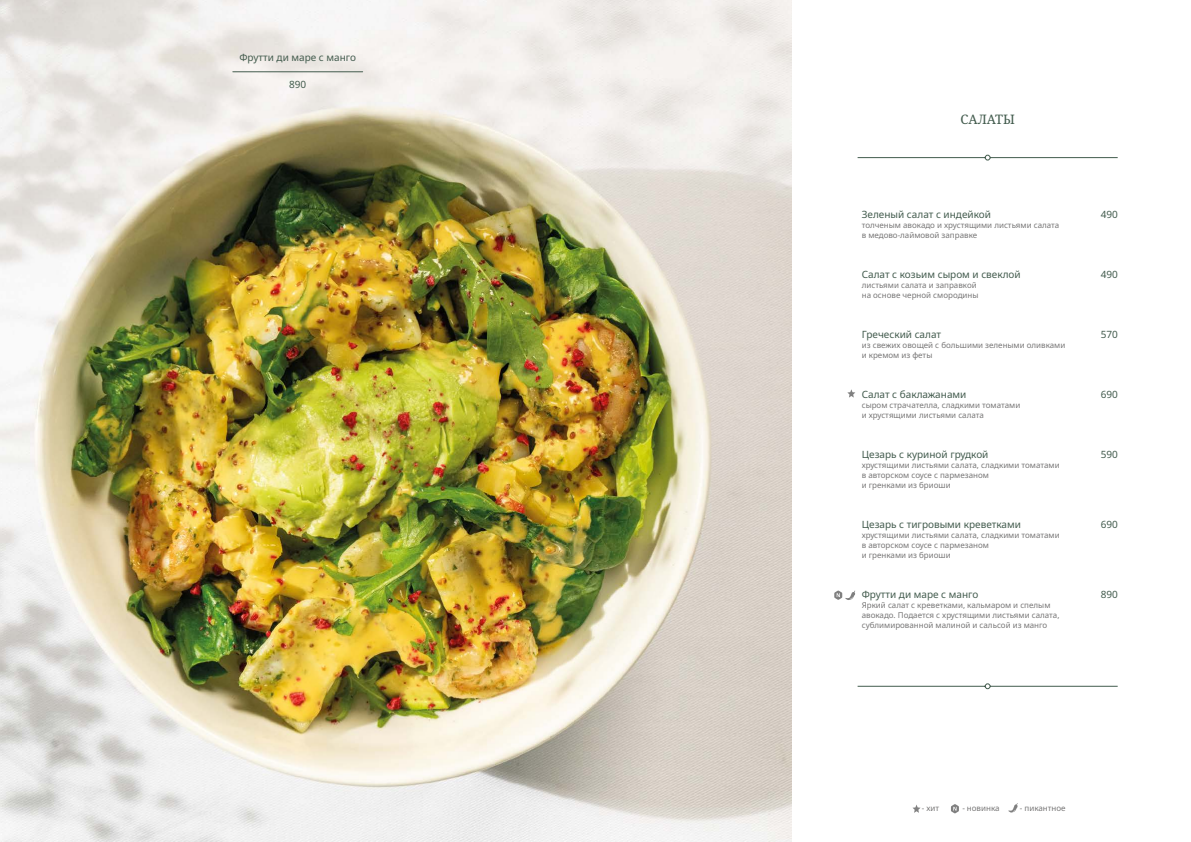
<style>
.page{position:relative;width:1191px;height:842px;background:#fff}
.page>*{position:absolute;margin:0;border:0;box-sizing:border-box;transform-origin:0 0}
.t1{font:13px "Noto Serif";color:#425b4d}
.t2{font:10px "Noto Sans";color:#425b4d}
.t3{font:8px/10px "Noto Sans";color:#777676}
</style>
<div class="page">
<img style="left:0;top:0;width:791px;height:842px">
<hr style="left:233px;top:72px;width:130px;height:1px;background:#425b4d">
<svg style="left:857px;top:155px;width:261px;height:6px"></svg>
<svg style="left:857px;top:683px;width:261px;height:6px"></svg>
<svg style="left:834px;top:591px;width:21px;height:9px"></svg>
<svg style="left:1008px;top:803px;width:9px;height:9px"></svg>
<svg style="left:951px;top:804px;width:8px;height:9px"></svg>
<svg style="left:847px;top:389px;width:8px;height:9px"></svg>
<svg style="left:912px;top:805px;width:8px;height:8px"></svg>
<p class="t2" style="left:239px;top:51px;width:118px">Фрутти ди маре с манго</p>
<p class="t2" style="left:289px;top:78px;width:19px">890</p>
<h1 class="t1" style="left:960px;top:110px;width:56px">САЛАТЫ</h1>
<p class="t2" style="left:861px;top:207px;width:131px">Зеленый салат с индейкой</p>
<p class="t3" style="left:861px;top:220px;width:199px">толченым авокадо и хрустящими листьями салата в медово-лаймовой заправке</p>
<p class="t2" style="left:861px;top:267px;width:160px">Салат с козьим сыром и свеклой</p>
<p class="t3" style="left:861px;top:280px;width:118px">листьями салата и заправкой на основе черной смородины</p>
<p class="t2" style="left:861px;top:327px;width:81px">Греческий салат</p>
<p class="t3" style="left:861px;top:340px;width:205px">из свежих овощей с большими зелеными оливками и кремом из феты</p>
<p class="t2" style="left:861px;top:387px;width:106px">Салат с баклажанами</p>
<p class="t3" style="left:861px;top:400px;width:160px">сыром страчателла, сладкими томатами и хрустящими листьями салата</p>
<p class="t2" style="left:861px;top:447px;width:128px">Цезарь с куриной грудкой</p>
<p class="t3" style="left:861px;top:460px;width:199px">хрустящими листьями салата, сладкими томатами в авторском соусе с пармезаном<br>и гренками из бриоши</p>
<p class="t2" style="left:861px;top:517px;width:161px">Цезарь с тигровыми креветками</p>
<p class="t3" style="left:861px;top:530px;width:199px">хрустящими листьями салата, сладкими томатами в авторском соусе с пармезаном<br>и гренками из бриоши</p>
<p class="t2" style="left:861px;top:587px;width:118px">Фрутти ди маре с манго</p>
<p class="t3" style="left:861px;top:600px;width:199px">Яркий салат с креветками, кальмаром и спелым авокадо. Подается с хрустящими листьями салата, сублимированной малиной и сальсой из манго</p>
<p class="t2" style="left:1100px;top:207px;width:19px">490</p>
<p class="t2" style="left:1100px;top:267px;width:19px">490</p>
<p class="t2" style="left:1100px;top:327px;width:19px">570</p>
<p class="t2" style="left:1100px;top:387px;width:19px">690</p>
<p class="t2" style="left:1100px;top:447px;width:19px">590</p>
<p class="t2" style="left:1100px;top:517px;width:19px">690</p>
<p class="t2" style="left:1100px;top:587px;width:19px">890</p>
<p class="t3" style="left:922px;top:804px;width:19px">- хит</p>
<p class="t3" style="left:962px;top:803px;width:39px">- новинка</p>
<p class="t3" style="left:1020px;top:803px;width:47px">- пикантное</p>
</div>
